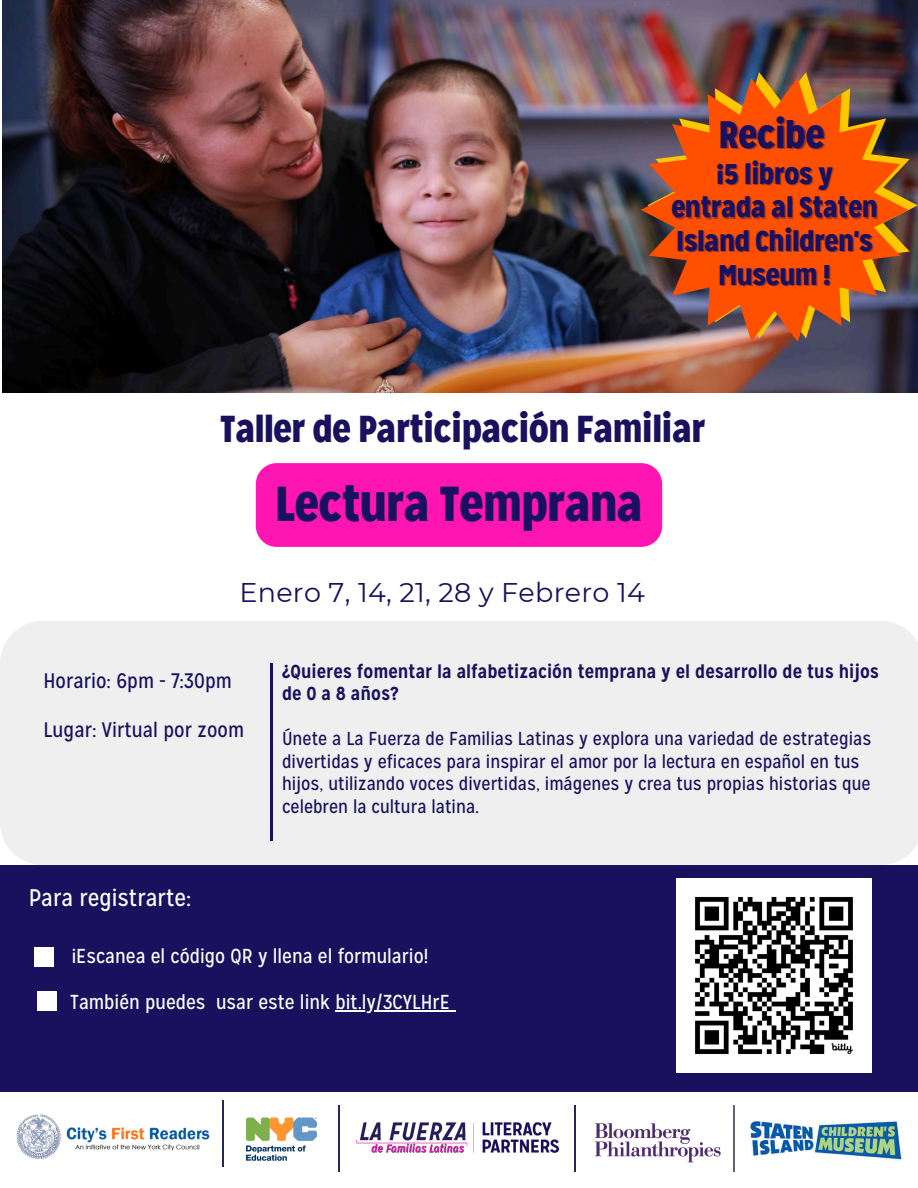
<style>
.page{position:relative;width:918px;height:1188px;background:#fff}
.page>*{position:absolute;margin:0;border:0;box-sizing:border-box;transform-origin:0 0}
.t1{font:900 49.05px "Mission Gothic";color:#19105e}
.t2{font:900 38.25px "Mission Gothic";color:#19105e}
.t3{font:900 37.5px "Mission Gothic";color:#19105e}
.t4{font:900 28.5px "Mission Gothic";color:#19105e}
.t5{font:27px "Montserrat";letter-spacing:.01em;color:#19105e}
.t6{font:24px "Mission Gothic";color:#fff}
.t7{font:21px "Mission Gothic";color:#19105e}
.t8{font:20.25px "Mission Gothic";color:#fff}
.t9{font:18.75px/22.5px "Mission Gothic";color:#19105e}
.t10{font:700 18.75px/22.5px "Mission Gothic";color:#19105e}
</style>
<div class="page">
<img style="left:3px;top:0;width:915px;height:393px">
<img style="left:647px;top:72px;width:270px;height:266px">
<img style="left:641px;top:78px;width:267px;height:263px">
<div style="left:0;top:621px;width:918px;height:244px;background:#efefef"></div>
<hr style="left:271px;top:664px;width:2px;height:177px;background:#19105e">
<div style="left:0;top:865px;width:918px;height:227px;background:#19105e"></div>
<img style="left:356px;top:1122px;width:204px;height:31px">
<hr style="left:574px;top:1105px;width:2px;height:67px;background:#272658">
<hr style="left:733px;top:1105px;width:2px;height:67px;background:#6b6070">
<hr style="left:338px;top:1105px;width:2px;height:67px;background:#272658">
<div style="left:34px;top:947px;width:20px;height:20px;background:#fff"></div>
<img style="left:16px;top:1114px;width:194px;height:45px">
<div style="left:37px;top:991px;width:20px;height:20px;background:#fff"></div>
<hr style="left:335px;top:1011px;width:115px;height:1px;background:#fff">
<img style="left:676px;top:878px;width:195px;height:195px">
<img style="left:750px;top:1120px;width:152px;height:41px">
<div style="left:256px;top:463px;width:406px;height:84px;background:#ff15b1"></div>
<svg style="left:595px;top:1123px;width:126px;height:39px"></svg>
<img style="left:246px;top:1117px;width:71px;height:44px">
<hr style="left:222px;top:1100px;width:2px;height:67px;background:#272658">
<h2 class="t2" style="left:719px;top:109px;width:107px">Recibe</h2>
<h4 class="t4" style="left:716px;top:155px;width:118px">¡5 libros y</h4>
<h6 class="t4" style="left:671px;top:189px;width:208px">entrada al Staten</h6>
<h6 class="t4" style="left:677px;top:223px;width:197px">Island Children's</h6>
<p class="t4" style="left:718px;top:256px;width:114px">Museum !</p>
<p class="t3" style="left:220px;top:404px;width:486px">Taller de Participación Familiar</p>
<p class="t1" style="left:275px;top:472px;width:369px">Lectura Temprana</p>
<h6 class="t5" style="left:240px;top:576px;width:407px">Enero 7, 14, 21, 28 y Febrero 14</h6>
<h5 class="t7" style="left:43px;top:667px;width:190px">Horario: 6pm - 7:30pm</h5>
<h6 class="t7" style="left:43px;top:716px;width:202px">Lugar: Virtual por zoom</h6>
<p class="t6" style="left:29px;top:882px;width:164px">Para registrarte:</p>
<h2 class="t10" style="left:282px;top:660px;width:599px">¿Quieres fomentar la alfabetización temprana y el desarrollo de tus hijos de 0 a 8 años?</h2>
<h3 class="t9" style="left:282px;top:727px;width:591px">Únete a La Fuerza de Familias Latinas y explora una variedad de estrategias divertidas y eficaces para inspirar el amor por la lectura en español en tus hijos, utilizando voces divertidas, imágenes y crea tus propias historias que celebren la cultura latina.</h3>
<p class="t8" style="left:72px;top:943px;width:358px">¡Escanea el código QR y llena el formulario!</p>
<p class="t8" style="left:70px;top:989px;width:381px">También puedes usar este link bit.ly/3CYLHrE</p>
</div>
